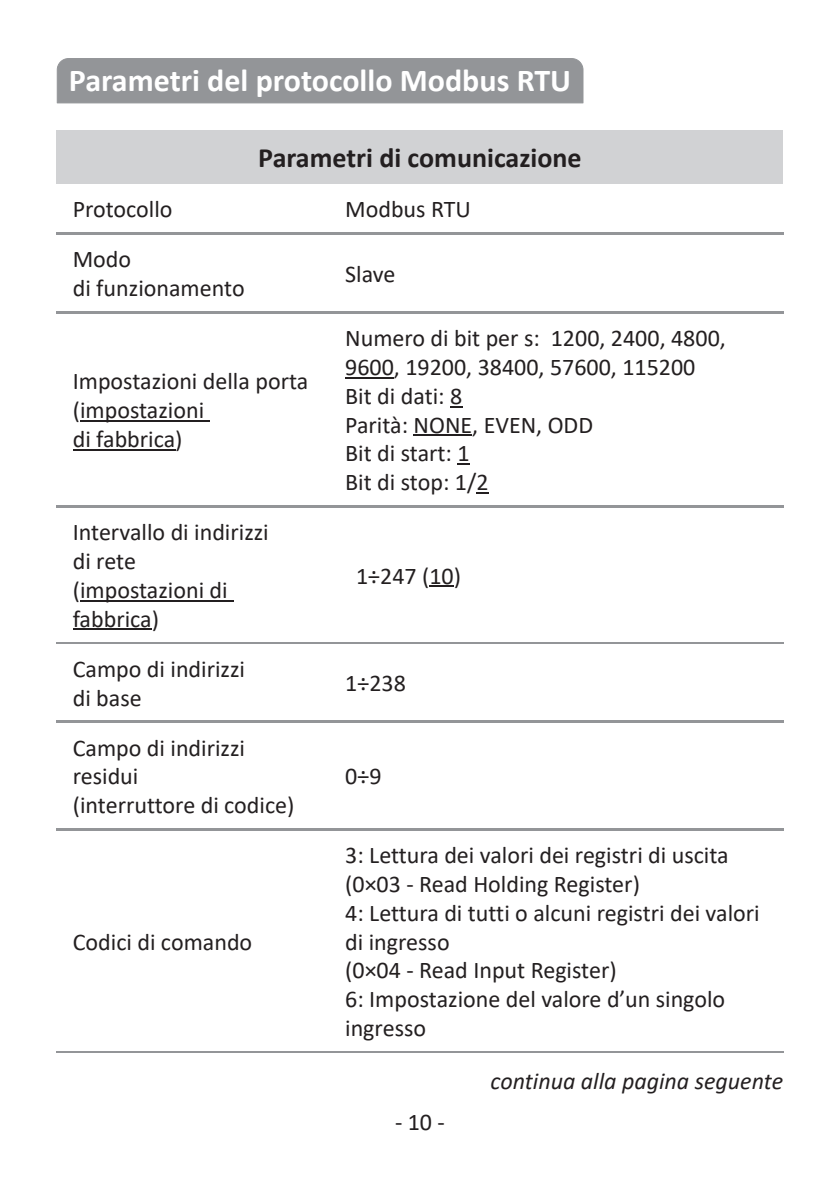
<style>
.page{position:relative;width:840px;height:1191px;background:#fff}
.page>*{position:absolute;margin:0;border:0;box-sizing:border-box;transform-origin:0 0}
.t1{font:700 32px "Calibri";color:#fff}
.t2{font:700 28px "Calibri";color:#231f20}
.t3{font:24px/28.8px "Calibri";color:#231f20}
.t4{font:italic 24px "Calibri";color:#231f20}
</style>
<div class="page">
<div style="left:57px;top:130px;width:725px;height:53px;background:#d1d2d4"></div>
<hr style="left:57px;top:232px;width:272px;height:2px;background:#939598">
<hr style="left:329px;top:232px;width:453px;height:2px;background:#939598">
<hr style="left:57px;top:311px;width:272px;height:2px;background:#939598">
<hr style="left:329px;top:311px;width:453px;height:2px;background:#939598">
<hr style="left:57px;top:505px;width:272px;height:2px;background:#939598">
<hr style="left:329px;top:505px;width:453px;height:2px;background:#939598">
<hr style="left:57px;top:641px;width:272px;height:2px;background:#939598">
<hr style="left:329px;top:641px;width:453px;height:2px;background:#939598">
<hr style="left:57px;top:720px;width:272px;height:2px;background:#939598">
<hr style="left:329px;top:720px;width:453px;height:2px;background:#939598">
<hr style="left:57px;top:828px;width:272px;height:2px;background:#939598">
<hr style="left:329px;top:828px;width:453px;height:2px;background:#939598">
<hr style="left:57px;top:1051px;width:272px;height:2px;background:#939598">
<hr style="left:329px;top:1051px;width:453px;height:2px;background:#939598">
<hr style="left:80px;top:420px;width:129px;height:2px;background:#231f20">
<hr style="left:73px;top:449px;width:102px;height:1px;background:#231f20">
<hr style="left:345px;top:377px;width:48px;height:1px;background:#231f20">
<svg style="left:450px;top:406px;width:12px;height:1px"></svg>
<hr style="left:413px;top:434px;width:59px;height:2px;background:#231f20">
<svg style="left:457px;top:463px;width:12px;height:2px"></svg>
<svg style="left:476px;top:492px;width:12px;height:2px"></svg>
<hr style="left:80px;top:600px;width:153px;height:1px;background:#231f20">
<hr style="left:73px;top:628px;width:79px;height:2px;background:#231f20">
<hr style="left:429px;top:585px;width:24px;height:2px;background:#231f20">
<div style="left:57px;top:58px;width:526px;height:45px;background:#939598"></div>
<h1 class="t1" style="left:69px;top:58px;width:503px">Parametri del protocollo Modbus RTU</h1>
<p class="t2" style="left:258px;top:138px;width:325px">Parametri di comunicazione</p>
<p class="t3" style="left:73px;top:194px;width:101px">Protocollo</p>
<p class="t3" style="left:345px;top:194px;width:127px">Modbus RTU</p>
<p class="t3" style="left:73px;top:244px;width:173px">Modo<br>di funzionamento</p>
<p class="t3" style="left:345px;top:259px;width:52px">Slave</p>
<p class="t3" style="left:73px;top:366px;width:237px">Impostazioni della porta (impostazioni<br>di fabbrica)</p>
<p class="t3" style="left:73px;top:517px;width:197px">Intervallo di indirizzi di rete (impostazioni di fabbrica)</p>
<p class="t3" style="left:73px;top:654px;width:174px">Campo di indirizzi di base</p>
<p class="t3" style="left:73px;top:732px;width:223px">Campo di indirizzi residui<br>(interruttore di codice)</p>
<p class="t3" style="left:73px;top:926px;width:181px">Codici di comando</p>
<p class="t3" style="left:345px;top:323px;width:382px">Numero di bit per s: 1200, 2400, 4800,<br>9600, 19200, 38400, 57600, 115200<br>Bit di dati: 8<br>Parità: NONE, EVEN, ODD<br>Bit di start: 1<br>Bit di stop: 1/2</p>
<p class="t3" style="left:356px;top:560px;width:106px">1÷247 (10)</p>
<p class="t3" style="left:345px;top:668px;width:62px">1÷238</p>
<p class="t3" style="left:345px;top:761px;width:38px">0÷9</p>
<p class="t3" style="left:345px;top:840px;width:416px">3: Lettura dei valori dei registri di uscita (0×03 - Read Holding Register)<br>4: Lettura di tutti o alcuni registri dei valori di ingresso<br>(0×04 - Read Input Register)<br>6: Impostazione del valore d’un singolo ingresso</p>
<p class="t4" style="left:490px;top:1064px;width:294px">continua alla pagina seguente</p>
<p class="t3" style="left:395px;top:1106px;width:51px">- 10 -</p>
</div>
